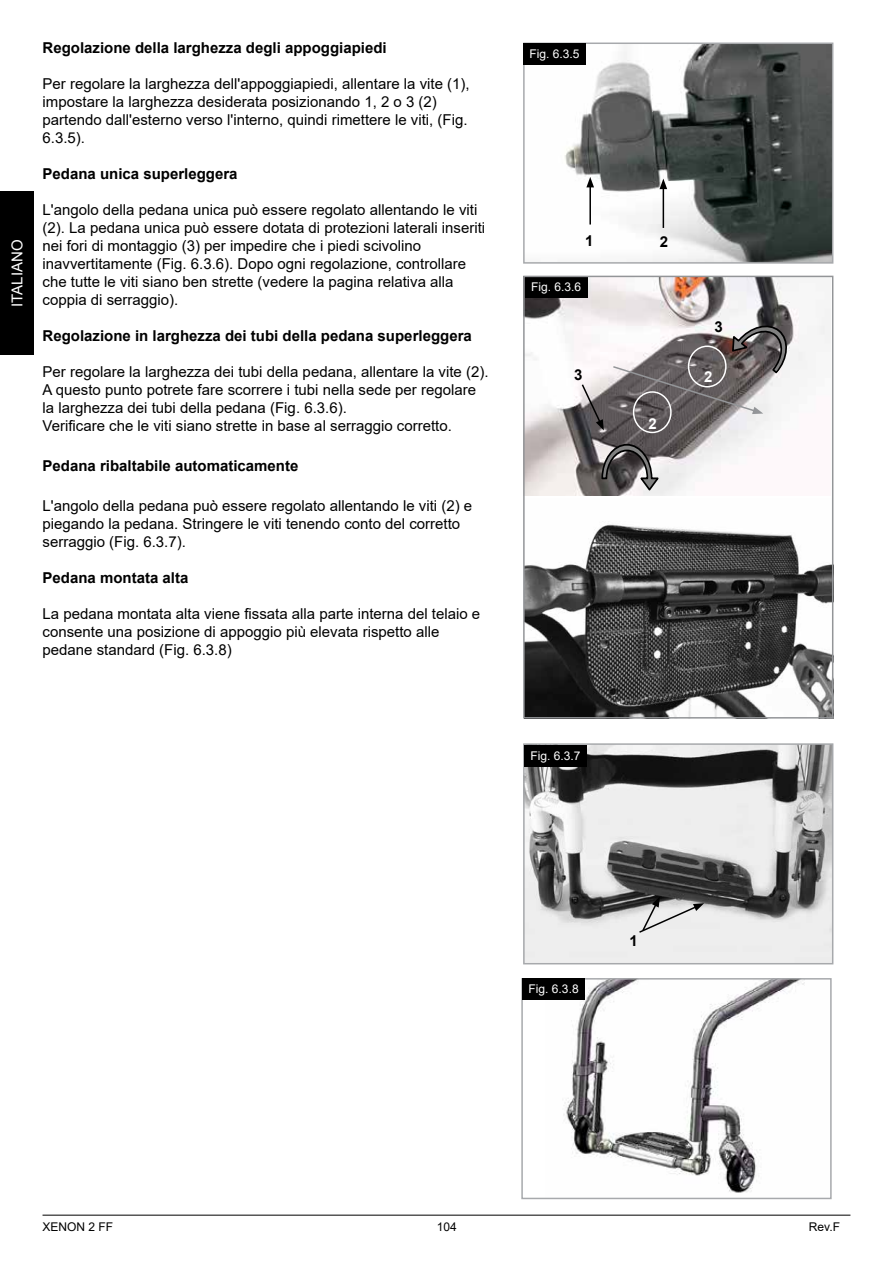
<style>
.page{position:relative;width:893px;height:1263px;background:#fff}
.page>*{position:absolute;margin:0;border:0;box-sizing:border-box;transform-origin:0 0}
.t1{font:15px/18px "Arial";color:#000}
.t2{font:700 15px "Arial";color:#000}
.t3{font:15px "Arial";color:#fff}
.t4{font:700 15px "Arial";color:#fff}
.t5{font:12px "Arial";color:#fff}
.t6{font:12px "Arial";color:#000}
</style>
<div class="page">
<div style="left:0;top:191px;width:34px;height:164px;background:#000"></div>
<hr style="left:43px;top:1215px;width:807px;height:1px;background:#000">
<img style="left:526px;top:279px;width:304px;height:217px">
<div style="left:633px;top:391px;width:39px;height:42px;border:2px solid #fff;border-radius:50%"></div>
<svg style="left:601px;top:443px;width:60px;height:49px;background:#726f70"></svg>
<svg style="left:611px;top:307px;width:189px;height:107px"></svg>
<div style="left:525px;top:276px;width:63px;height:21px;background:#000"></div>
<svg style="left:580px;top:383px;width:24px;height:47px"></svg>
<img style="left:546px;top:981px;width:259px;height:212px">
<div style="left:521px;top:978px;width:311px;height:221px;border:2px solid #a7a9ac"></div>
<div style="left:522px;top:978px;width:63px;height:21px;background:#000"></div>
<img style="left:526px;top:746px;width:304px;height:215px">
<div style="left:523px;top:743px;width:310px;height:221px;border:2px solid #a7a9ac"></div>
<div style="left:524px;top:745px;width:63px;height:21px;background:#000"></div>
<svg style="left:638px;top:896px;width:66px;height:38px;background:#bababa"></svg>
<img style="left:526px;top:46px;width:304px;height:215px">
<div style="left:523px;top:43px;width:310px;height:221px;border:2px solid #a7a9ac"></div>
<div style="left:523px;top:43px;width:63px;height:21px;background:#000"></div>
<hr style="left:589px;top:185px;width:2px;height:40px;background:#000">
<svg style="left:586px;top:177px;width:8px;height:10px"></svg>
<hr style="left:663px;top:187px;width:1px;height:41px;background:#000">
<svg style="left:659px;top:179px;width:8px;height:10px"></svg>
<img style="left:526px;top:524px;width:304px;height:191px">
<div style="left:523px;top:276px;width:310px;height:442px;border:2px solid #939598"></div>
<p class="t3" style="left:7px;top:307px;width:69px;rotate:-90deg">ITALIANO</p>
<p class="t2" style="left:43px;top:38px;width:346px">Regolazione della larghezza degli appoggiapiedi</p>
<p class="t1" style="left:43px;top:75px;width:429px">Per regolare la larghezza dell'appoggiapiedi, allentare la vite (1), impostare la larghezza desiderata posizionando 1, 2 o 3 (2) partendo dall'esterno verso l'interno, quindi rimettere le viti, (Fig.<br>6.3.5).</p>
<p class="t2" style="left:43px;top:164px;width:197px">Pedana unica superleggera</p>
<p class="t1" style="left:43px;top:201px;width:444px">L'angolo della pedana unica può essere regolato allentando le viti (2). La pedana unica può essere dotata di protezioni laterali inseriti nei fori di montaggio (3) per impedire che i piedi scivolino inavvertitamente (Fig. 6.3.6). Dopo ogni regolazione, controllare che tutte le viti siano ben strette (vedere la pagina relativa alla coppia di serraggio).</p>
<p class="t2" style="left:43px;top:326px;width:431px">Regolazione in larghezza dei tubi della pedana superleggera</p>
<p class="t1" style="left:43px;top:363px;width:448px">Per regolare la larghezza dei tubi della pedana, allentare la vite (2).<br>A questo punto potrete fare scorrere i tubi nella sede per regolare la larghezza dei tubi della pedana (Fig. 6.3.6).<br>Verificare che le viti siano strette in base al serraggio corretto.</p>
<p class="t2" style="left:43px;top:455px;width:257px">Pedana ribaltabile automaticamente</p>
<p class="t1" style="left:43px;top:496px;width:431px">L'angolo della pedana può essere regolato allentando le viti (2) e piegando la pedana. Stringere le viti tenendo conto del corretto serraggio (Fig. 6.3.7).</p>
<p class="t2" style="left:43px;top:567px;width:147px">Pedana montata alta</p>
<p class="t1" style="left:43px;top:604px;width:439px">La pedana montata alta viene fissata alla parte interna del telaio e consente una posizione di appoggio più elevata rispetto alle pedane standard (Fig. 6.3.8)</p>
<p class="t5" style="left:530px;top:46px;width:52px">Fig. 6.3.5</p>
<p class="t2" style="left:585px;top:230px;width:10px">1</p>
<p class="t2" style="left:660px;top:231px;width:10px">2</p>
<p class="t5" style="left:531px;top:279px;width:52px">Fig. 6.3.6</p>
<p class="t2" style="left:574px;top:364px;width:10px">3</p>
<p class="t4" style="left:649px;top:413px;width:10px">2</p>
<p class="t2" style="left:714px;top:317px;width:10px">3</p>
<p class="t4" style="left:704px;top:366px;width:10px">2</p>
<p class="t5" style="left:530px;top:747px;width:52px">Fig. 6.3.7</p>
<p class="t5" style="left:529px;top:980px;width:52px">Fig. 6.3.8</p>
<p class="t2" style="left:629px;top:931px;width:10px">1</p>
<p class="t6" style="left:43px;top:1219px;width:72px">XENON 2 FF</p>
<p class="t6" style="left:437px;top:1219px;width:22px">104</p>
<p class="t6" style="left:809px;top:1219px;width:33px">Rev.F</p>
</div>
